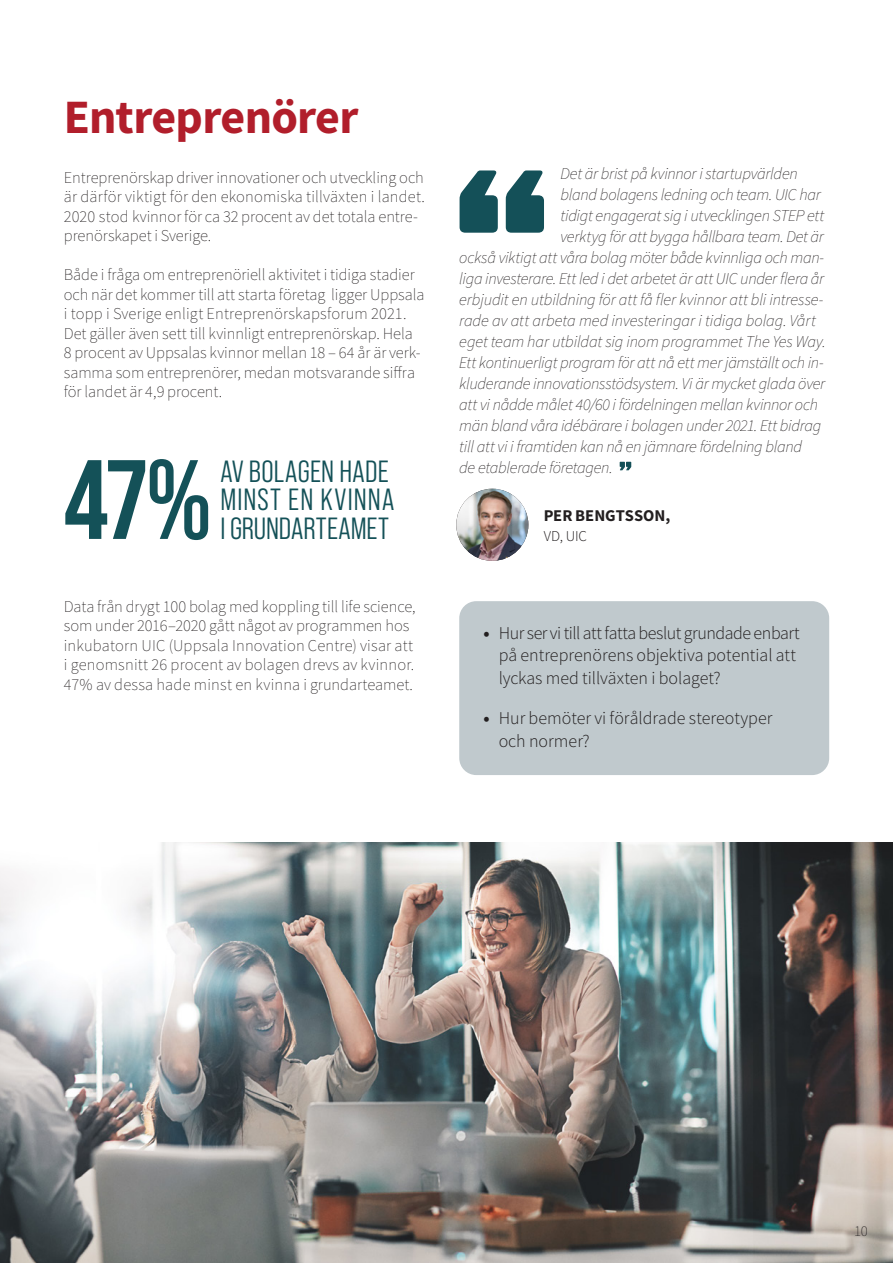
<style>
.page{position:relative;width:893px;height:1263px;background:#fff}
.page>*{position:absolute;margin:0;border:0;box-sizing:border-box;transform-origin:0 0}
.Diagram-Text{font:700 112.5px "Bebas Neue Pro";color:#145158}
.Rubrik{font:48px "Source Sans Variable";letter-spacing:-.015em;color:#b11e2b}
.Diagram-Text-2{font:30.6px/28.7px "Bebas Neue Pro Middle";letter-spacing:.015em;color:#145158}
.t1{font:18px/22.5px "Source Sans Variable";letter-spacing:-.005em;color:#231f20}
.Brödtext{font:16.5px/19.5px "Source Sans Variable";color:#231f20}
.Ingress{font:italic 16.5px "Source Sans Variable";letter-spacing:-.015em;color:#231f20}
.Ingress-2{font:16.5px "Source Sans Variable";color:#231f20}
.Ingress-3{font:15px "Source Sans Variable";color:#231f20}
.Brödtext-2{font:15px "Source Sans Variable";color:#231f20}
</style>
<div class="page">
<div style="left:459px;top:601px;width:370px;height:174px;background:#c0c9cd;border-radius:17px"></div>
<svg style="left:460px;top:170px;width:38px;height:63px"></svg>
<svg style="left:506px;top:170px;width:38px;height:63px"></svg>
<img style="left:456px;top:489px;width:72px;height:72px;border-radius:36px">
<svg style="left:620px;top:462px;width:11px;height:8px"></svg>
<img style="left:0;top:842px;width:893px;height:421px">
<p class="Rubrik" style="left:64px;top:88px;width:296px">Entreprenörer</p>
<p class="Brödtext" style="left:64px;top:167px;width:363px">Entreprenörskap driver innovationer och utveckling och är därför viktigt för den ekonomiska tillväxten i landet.<br>2020 stod kvinnor för ca 32 procent av det totala entre&shy;prenörskapet i Sverige.</p>
<p class="Brödtext" style="left:64px;top:265px;width:362px">Både i fråga om entreprenöriell aktivitet i tidiga stadier och när det kommer till att starta företag ligger Uppsala i topp i Sverige enligt Entreprenörskapsforum 2021.<br>Det gäller även sett till kvinnligt entreprenörskap. Hela 8 procent av Uppsalas kvinnor mellan 18 – 64 år är verk&shy;samma som entreprenörer, medan motsvarande siffra för landet är 4,9 procent.</p>
<p class="Diagram-Text" style="left:64px;top:435px;width:148px">47%</p>
<p class="Diagram-Text-2" style="left:220px;top:457px;width:176px">AV BOLAGEN HADE<br>MINST EN KVINNA</p>
<p class="Diagram-Text-2" style="left:220px;top:514px;width:170px">I GRUNDARTEAMET</p>
<p class="Brödtext" style="left:64px;top:596px;width:353px">Data från drygt 100 bolag med koppling till life science, som under 2016–2020 gått något av programmen hos inkubatorn UIC (Uppsala Innovation Centre) visar att i genomsnitt 26 procent av bolagen drevs av kvinnor.<br>47% av dessa hade minst en kvinna i grundarteamet.</p>
<p class="Ingress" style="left:560px;top:164px;width:239px">Det är brist på kvinnor i startupvärlden</p>
<p class="Ingress" style="left:560px;top:185px;width:262px">bland bolagens ledning och team. UIC har</p>
<p class="Ingress" style="left:560px;top:206px;width:265px">tidigt engagerat sig i utvecklingen STEP ett</p>
<p class="Ingress" style="left:560px;top:227px;width:265px">verktyg för att bygga hållbara team. Det är</p>
<p class="Ingress" style="left:459px;top:248px;width:367px">också viktigt att våra bolag möter både kvinnliga och man-</p>
<p class="Ingress" style="left:459px;top:269px;width:367px">liga investerare. Ett led i det arbetet är att UIC under flera år</p>
<p class="Ingress" style="left:459px;top:290px;width:366px">erbjudit en utbildning för att få fler kvinnor att bli intresse-</p>
<p class="Ingress" style="left:459px;top:311px;width:358px">rade av att arbeta med investeringar i tidiga bolag. Vårt</p>
<p class="Ingress" style="left:459px;top:332px;width:368px">eget team har utbildat sig inom programmet The Yes Way.</p>
<p class="Ingress" style="left:459px;top:353px;width:366px">Ett kontinuerligt program för att nå ett mer jämställt och in-</p>
<p class="Ingress" style="left:459px;top:374px;width:368px">kluderande innovationsstödsystem. Vi är mycket glada över</p>
<p class="Ingress" style="left:459px;top:395px;width:360px">att vi nådde målet 40/60 i fördelningen mellan kvinnor och</p>
<p class="Ingress" style="left:459px;top:416px;width:363px">män bland våra idébärare i bolagen under 2021. Ett bidrag</p>
<p class="Ingress" style="left:459px;top:437px;width:344px">till att vi i framtiden kan nå en jämnare fördelning bland</p>
<p class="Ingress" style="left:459px;top:458px;width:155px">de etablerade företagen.</p>
<p class="Ingress-2" style="left:544px;top:506px;width:128px">PER BENGTSSON,</p>
<p class="Ingress-3" style="left:544px;top:526px;width:45px">VD, UIC</p>
<p class="t1" style="left:499px;top:622px;width:303px;text-indent:-15px">• Hur ser vi till att fatta beslut grundade enbart på entreprenörens objektiva potential att lyckas med tillväxten i bolaget?</p>
<p class="t1" style="left:499px;top:707px;width:275px;text-indent:-15px">• Hur bemöter vi föråldrade stereotyper och normer?</p>
<p class="Brödtext-2" style="left:854px;top:1221px;width:15px">10</p>
</div>
